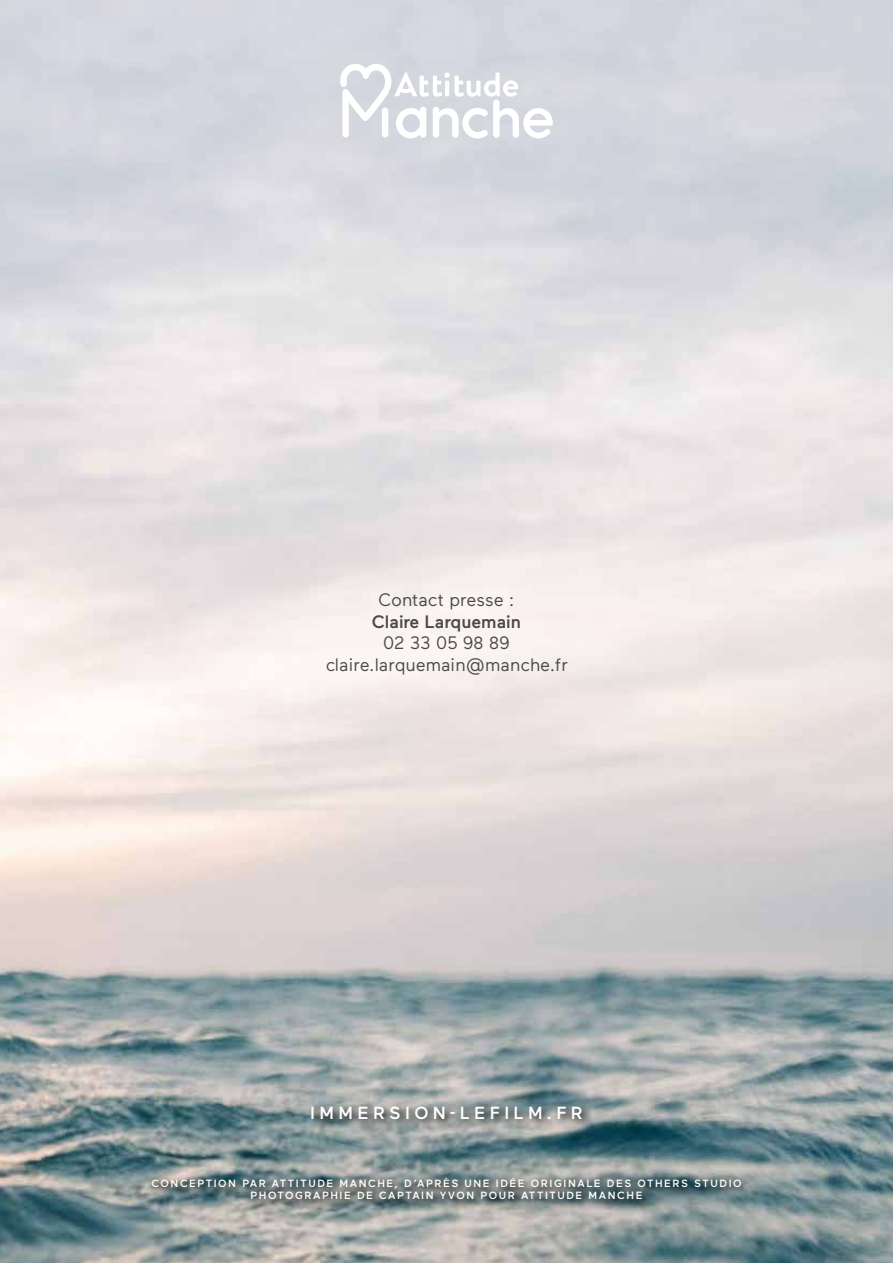
<style>
.page{position:relative;width:893px;height:1263px;background:#fff}
.page>*{position:absolute;margin:0;border:0;box-sizing:border-box;transform-origin:0 0}
.t1{font:18px/21.6px "Maax";color:#000;text-align:center}
.t2{font:500 18px "Maax";color:#000}
.t3{font:500 17.55px "Maax";letter-spacing:.25em;color:#fff}
.t4{font:500 10.5px/12.6px "Maax";letter-spacing:.15em;color:#fff;text-align:center}
</style>
<div class="page">
<img style="left:0;top:0;width:893px;height:1263px">
<div style="left:306px;top:1100px;width:287px;height:31px;background:#000;opacity:.75"></div>
<div style="left:147px;top:1172px;width:605px;height:39px;background:#000;opacity:.75"></div>
<svg style="left:339px;top:63px;width:214px;height:75px"></svg>
<h1 class="t1" style="left:378px;top:589px;width:138px">Contact presse :</h1>
<h1 class="t2" style="left:372px;top:610px;width:151px">Claire Larquemain</h1>
<h1 class="t1" style="left:325px;top:632px;width:244px">02 33 05 98 89 claire.larquemain@manche.fr</h1>
<h2 class="t3" style="left:310px;top:1101px;width:274px">IMMERSION-LEFILM.FR</h2>
<p class="t4" style="left:151px;top:1176px;width:592px">CONCEPTION PAR ATTITUDE MANCHE, D’APRÈS UNE IDÉE ORIGINALE DES OTHERS STUDIO<br>PHOTOGRAPHIE DE CAPTAIN YVON POUR ATTITUDE MANCHE</p>
</div>
